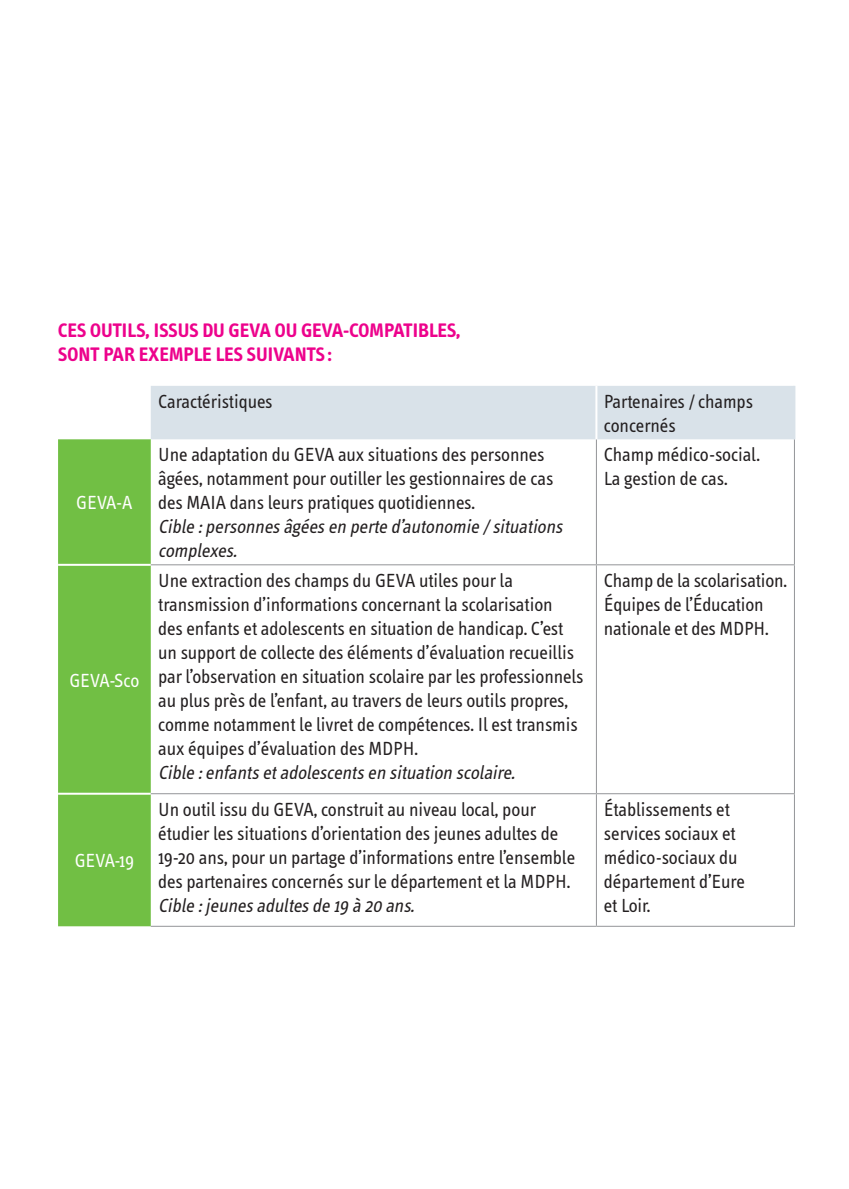
<style>
.page{position:relative;width:849px;height:1189px;background:#fff}
.page>*{position:absolute;margin:0;border:0;box-sizing:border-box;transform-origin:0 0}
.t1{font:700 20px/24px "Info Text";letter-spacing:.075em;color:#ed028c}
.t2{font:19.6px/24px "Info Text";letter-spacing:-.005em;color:#231f20}
.t3{font:italic 19.6px/24px "Info Text";color:#231f20}
.t4{font:19.6px "Info Text";letter-spacing:-.01em;color:#fff}
</style>
<div class="page">
<div style="left:151px;top:386px;width:642px;height:53px;background:#d9e2e9"></div>
<div style="left:58px;top:439px;width:93px;height:487px;background:#71bf44"></div>
<hr style="left:596px;top:439px;width:1px;height:125px;background:#939598">
<hr style="left:794px;top:439px;width:1px;height:125px;background:#939598">
<hr style="left:151px;top:564px;width:445px;height:1px;background:#939598">
<hr style="left:596px;top:564px;width:199px;height:1px;background:#939598">
<hr style="left:596px;top:565px;width:1px;height:228px;background:#939598">
<hr style="left:794px;top:565px;width:1px;height:228px;background:#939598">
<hr style="left:151px;top:793px;width:445px;height:1px;background:#939598">
<hr style="left:596px;top:793px;width:199px;height:1px;background:#939598">
<hr style="left:596px;top:794px;width:1px;height:131px;background:#939598">
<hr style="left:794px;top:794px;width:1px;height:131px;background:#939598">
<hr style="left:151px;top:925px;width:445px;height:1px;background:#939598">
<hr style="left:596px;top:925px;width:199px;height:1px;background:#939598">
<hr style="left:58px;top:564px;width:93px;height:2px;background:#fff">
<hr style="left:58px;top:792px;width:93px;height:2px;background:#fff">
<hr style="left:595px;top:386px;width:2px;height:53px;background:#fff">
<hr style="left:793px;top:386px;width:2px;height:53px;background:#d9e2e9">
<p class="t1" style="left:58px;top:318px;width:404px">CES OUTILS, ISSUS DU GEVA OU GEVA-COMPATIBLES,<br>SONT PAR EXEMPLE LES SUIVANTS :</p>
<p class="t2" style="left:158px;top:390px;width:116px">Caractéristiques</p>
<p class="t2" style="left:603px;top:390px;width:151px">Partenaires / champs concernés</p>
<p class="t4" style="left:76px;top:492px;width:58px">GEVA-A</p>
<p class="t4" style="left:69px;top:669px;width:71px">GEVA-Sco</p>
<p class="t4" style="left:75px;top:850px;width:61px">GEVA-19</p>
<p class="t2" style="left:158px;top:443px;width:397px">Une adaptation du GEVA aux situations des personnes âgées, notamment pour outiller les gestionnaires de cas des MAIA dans leurs pratiques quotidiennes.</p>
<p class="t3" style="left:158px;top:515px;width:410px">Cible :personnesâgéesen perte d’autonomie /situations complexes.</p>
<p class="t2" style="left:158px;top:568px;width:427px">Une extraction des champs du GEVA utiles pour la transmission d’informations concernant la scolarisation<br>des enfants et adolescents en situation de handicap. C’est un support de collecte des éléments d’évaluation recueillis par l’observation en situation scolaire par les professionnels au plus près de l’enfant, au travers de leurs outils propres, comme notamment le livret de compétences. Il est transmis aux équipes d’évaluation des MDPH.</p>
<p class="t3" style="left:158px;top:760px;width:362px">Cible :enfantsetadolescentsen situation scolaire.</p>
<p class="t2" style="left:158px;top:797px;width:418px">Un outil issu du GEVA, construit au niveau local, pour étudier les situations d’orientation des jeunes adultes de 19-20 ans, pour un partage d’informations entre l’ensemble des partenaires concernés sur le département et la MDPH.</p>
<p class="t3" style="left:158px;top:893px;width:261px">Cible :jeunesadultesde 19 à 20 ans.</p>
<p class="t2" style="left:604px;top:443px;width:158px">Champ médico-social.<br>La gestion de cas.</p>
<p class="t2" style="left:604px;top:568px;width:185px">Champ de la scolarisation.<br>Équipes de l’Éducation nationale et des MDPH.</p>
<p class="t2" style="left:604px;top:797px;width:143px">Établissements et services sociaux et médico-sociaux du département d’Eure et Loir.</p>
</div>
